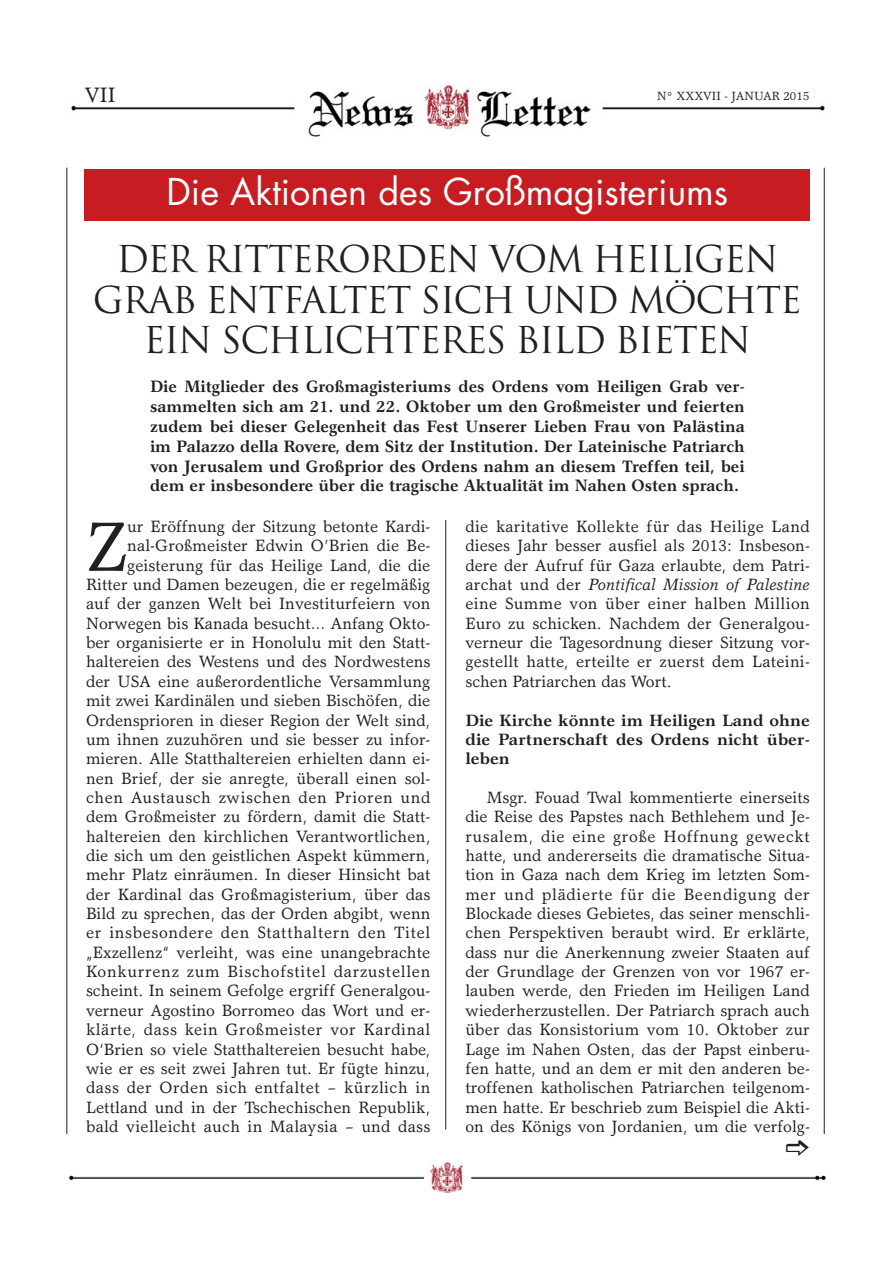
<style>
.page{position:relative;width:893px;height:1263px;background:#fff}
.page>*{position:absolute;margin:0;border:0;box-sizing:border-box;transform-origin:0 0}
.t1{font:70.35px "Garth Graphic";color:#231f20}
.t2{font:36px/40.5px "Trajan";letter-spacing:-.04em;color:#231f20;text-align:center}
.t3{font:36px "Futura";color:#fff}
.t4{font:21px "Garth Graphic";color:#231f20}
.t5{font:700 16.65px/19.8px "Garth Graphic";color:#231f20;text-align:justify;scale:.95 1}
.t6{font:16.5px/19.4px "Garth Graphic";color:#231f20;text-align:justify}
.t7{font:700 16.5px/19.4px "Garth Graphic";color:#231f20;text-align:justify}
.t8{font:12px "Garth Graphic";color:#231f20}
.s1{font-style:italic}
</style>
<div class="page">
<hr style="left:67px;top:168px;width:1px;height:966px;background:#231f20">
<hr style="left:824px;top:168px;width:1px;height:966px;background:#231f20">
<img style="left:71px;top:85px;width:754px;height:52px">
<img style="left:68px;top:1166px;width:758px;height:22px">
<img style="left:429px;top:1160px;width:35px;height:33px">
<hr style="left:445px;top:520px;width:1px;height:609px;background:#231f20">
<div style="left:85px;top:169px;width:725px;height:51px;background:#c61c22"></div>
<p class="t4" style="left:85px;top:86px;width:32px">VII</p>
<p class="t8" style="left:657px;top:91px;width:154px">N° XXXVII - JANUAR 2015</p>
<h2 class="t3" style="left:167px;top:175px;width:563px">Die Aktionen des Großmagisteriums</h2>
<h2 class="t2" style="left:93px;top:240px;width:710px">DER RITTERORDEN VOM HEILIGEN<br>GRAB ENTFALTET SICH UND MÖCHTE<br>EIN SCHLICHTERES BILD BIETEN</h2>
<p class="t5" style="left:150px;top:379px;width:628px">Die Mitglieder des Großmagisteriums des Ordens vom Heiligen Grab ver&shy;sammelten sich am 21. und 22. Oktober um den Großmeister und feierten zudem bei dieser Gelegenheit das Fest Unserer Lieben Frau von Palästina im Palazzo della Rovere, dem Sitz der Institution. Der Lateinische Patriarch von Jerusalem und Großprior des Ordens nahm an diesem Treffen teil, bei dem er insbesondere über die tragische Aktualität im Nahen Osten sprach.</p>
<p class="t6" style="left:86px;top:518px;width:346px;text-align:right">ur Eröffnung der Sitzung betonte Kardi&shy;nal-Großmeister Edwin O’Brien die Be&shy;geisterung für das Heilige Land, die die Ritter und Damen bezeugen, die er regelmäßig auf der ganzen Welt bei Investiturfeiern von Norwegen bis Kanada besucht… Anfang Okto&shy;ber organisierte er in Honolulu mit den Statt&shy;haltereien des Westens und des Nordwestens der USA eine außerordentliche Versammlung mit zwei Kardinälen und sieben Bischöfen, die Ordensprioren in dieser Region der Welt sind, um ihnen zuzuhören und sie besser zu infor&shy;mieren. Alle Statthaltereien erhielten dann ei&shy;nen Brief, der sie anregte, überall einen sol&shy;chen Austausch zwischen den Prioren und dem Großmeister zu fördern, damit die Statt&shy;haltereien den kirchlichen Verantwortlichen, die sich um den geistlichen Aspekt kümmern, mehr Platz einräumen. In dieser Hinsicht bat der Kardinal das Großmagisterium, über das Bild zu sprechen, das der Orden abgibt, wenn er insbesondere den Statthaltern den Titel „Exzellenz“ verleiht, was eine unangebrachte Konkurrenz zum Bischofstitel darzustellen scheint. In seinem Gefolge ergriff Generalgou&shy;verneur Agostino Borromeo das Wort und er&shy;klärte, dass kein Großmeister vor Kardinal O‘Brien so viele Statthaltereien besucht habe, wie er es seit zwei Jahren tut. Er fügte hinzu, dass der Orden sich entfaltet – kürzlich in Lettland und in der Tschechischen Republik, bald vielleicht auch in Malaysia – und dass</p>
<p class="t6" style="left:465px;top:518px;width:346px">die karitative Kollekte für das Heilige Land dieses Jahr besser ausfiel als 2013: Insbeson&shy;dere der Aufruf für Gaza erlaubte, dem Patri&shy;archat und der <span class="s1">Pontifical Mission of Palestine </span>eine Summe von über einer halben Million Euro zu schicken. Nachdem der Generalgou&shy;verneur die Tagesordnung dieser Sitzung vor&shy;gestellt hatte, erteilte er zuerst dem Lateini&shy;schen Patriarchen das Wort.</p>
<h1 class="t1" style="left:86px;top:520px;width:43px">Z</h1>
<p class="t7" style="left:465px;top:712px;width:346px">Die Kirche könnte im Heiligen Land ohne die Partnerschaft des Ordens nicht über&shy;leben</p>
<p class="t6" style="left:465px;top:789px;width:346px;text-indent:21px">Msgr. Fouad Twal kommentierte einerseits die Reise des Papstes nach Bethlehem und Je&shy;rusalem, die eine große Hoffnung geweckt hatte, und andererseits die dramatische Situa&shy;tion in Gaza nach dem Krieg im letzten Som&shy;mer und plädierte für die Beendigung der Blockade dieses Gebietes, das seiner menschli&shy;chen Perspektiven beraubt wird. Er erklärte, dass nur die Anerkennung zweier Staaten auf der Grundlage der Grenzen von vor 1967 er&shy;lauben werde, den Frieden im Heiligen Land wiederherzustellen. Der Patriarch sprach auch über das Konsistorium vom 10. Oktober zur Lage im Nahen Osten, das der Papst einberu&shy;fen hatte, und an dem er mit den anderen be&shy;troffenen katholischen Patriarchen teilgenom&shy;men hatte. Er beschrieb zum Beispiel die Akti&shy;on des Königs von Jordanien, um die verfolg-</p>
</div>
